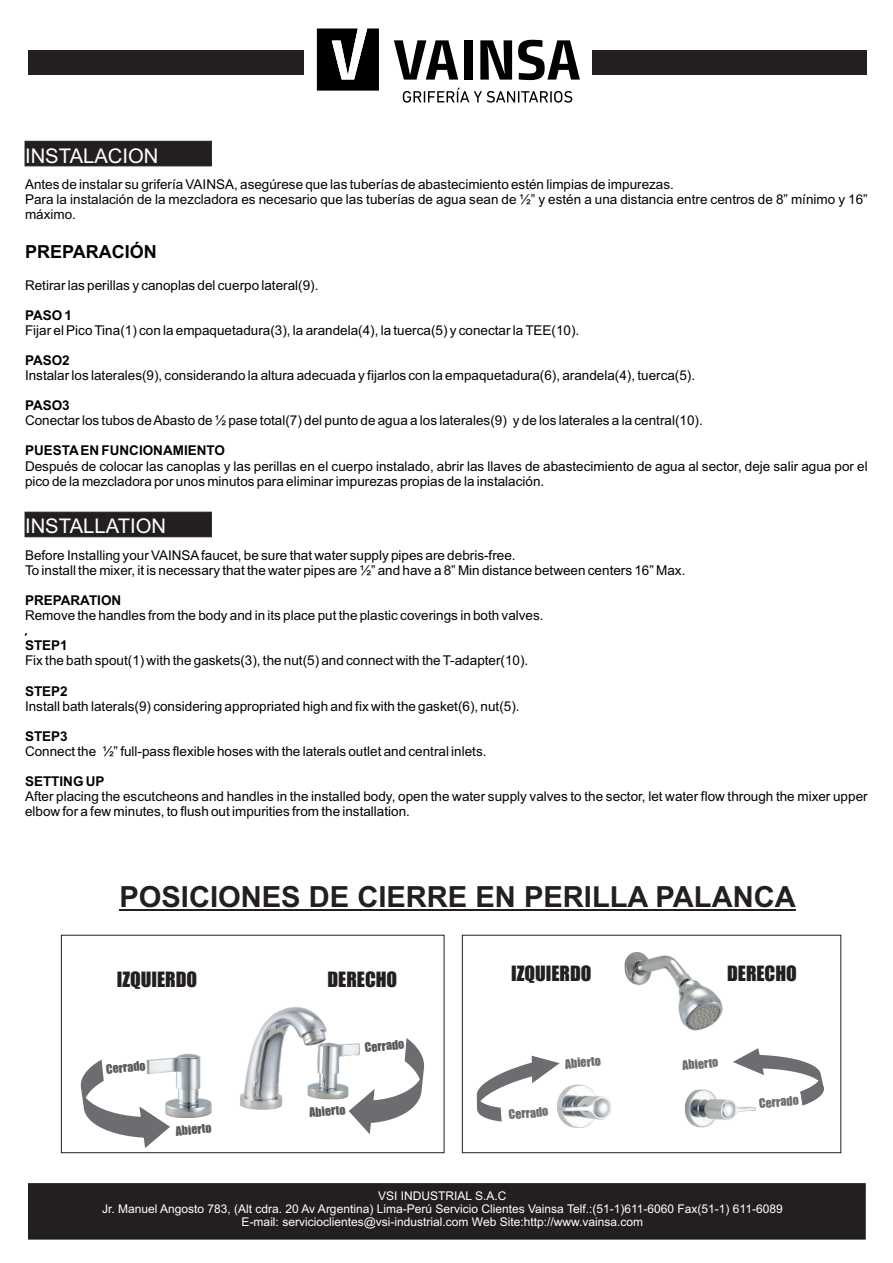
<style>
.page{position:relative;width:893px;height:1263px;background:#fff}
.page>*{position:absolute;margin:0;border:0;box-sizing:border-box;transform-origin:0 0}
.t1{font:700 29.1px "Arial";color:#231f20}
.t2{font:20.25px "Arial";color:#fff}
.t3{font:19.5px "Impact";color:#231f20}
.t4{font:700 18px "Arial";color:#010202}
.t5{font:13.5px/15.1px "Arial";color:#010202}
.t6{font:700 13.5px "Arial";color:#010202}
.t7{font:12px/13.4px "Arial";color:#fff;text-align:center}
.t8{font:12px "Impact";color:#57585a}
.t9{font:12px "Impact";color:#6c6d70}
</style>
<div class="page">
<svg style="left:25px;top:512px;width:187px;height:25px;background:#242021"></svg>
<div style="left:25px;top:141px;width:187px;height:25px;background:#231f20"></div>
<div style="left:462px;top:935px;width:379px;height:218px;border:1px solid #231f20"></div>
<div style="left:61px;top:935px;width:383px;height:218px;border:1px solid #231f20"></div>
<img style="left:161px;top:1007px;width:188px;height:110px">
<svg style="left:755px;top:1048px;width:69px;height:57px"></svg>
<svg style="left:477px;top:1056px;width:80px;height:65px"></svg>
<svg style="left:349px;top:1038px;width:75px;height:96px"></svg>
<svg style="left:81px;top:1059px;width:89px;height:89px"></svg>
<img style="left:557px;top:952px;width:198px;height:175px">
<hr style="left:119px;top:909px;width:677px;height:1px;background:#231f20">
<div style="left:28px;top:50px;width:839px;height:25px;background:#231f20"></div>
<div style="left:304px;top:14px;width:287px;height:73px;background:#fff"></div>
<svg style="left:317px;top:29px;width:62px;height:62px"></svg>
<svg style="left:394px;top:40px;width:64px;height:40px"></svg>
<div style="left:464px;top:40px;width:8px;height:40px;background:#000"></div>
<svg style="left:518px;top:40px;width:62px;height:40px"></svg>
<svg style="left:480px;top:40px;width:32px;height:40px"></svg>
<svg style="left:403px;top:88px;width:169px;height:15px"></svg>
<div style="left:28px;top:1183px;width:837px;height:56px;background:#231f20"></div>
<h2 class="t2" style="left:25px;top:148px;width:135px">INSTALACION</h2>
<p class="t5" style="left:25px;top:178px;width:844px">Antes de instalar su grifería VAINSA, asegúrese que las tuberías de abastecimiento estén limpias de impurezas.<br>Para la instalación de la mezcladora es necesario que las tuberías de agua sean de ½” y estén a una distancia entre centros de 8” mínimo y 16” máximo.</p>
<h3 class="t4" style="left:25px;top:245px;width:133px">PREPARACIÓN</h3>
<p class="t5" style="left:25px;top:278px;width:295px">Retirar las perillas y canoplas del cuerpo lateral(9).</p>
<p class="t6" style="left:25px;top:310px;width:49px">PASO 1</p>
<p class="t5" style="left:25px;top:324px;width:556px">Fijar el Pico Tina(1) con la empaquetadura(3), la arandela(4), la tuerca(5) y conectar la TEE(10).</p>
<p class="t6" style="left:25px;top:355px;width:46px">PASO2</p>
<p class="t5" style="left:25px;top:369px;width:672px">Instalar los laterales(9), considerando la altura adecuada y fijarlos con la empaquetadura(6), arandela(4), tuerca(5).</p>
<p class="t6" style="left:25px;top:400px;width:46px">PASO3</p>
<p class="t5" style="left:25px;top:414px;width:679px">Conectar los tubos de Abasto de ½ pase total(7) del punto de agua a los laterales(9) y de los laterales a la central(10).</p>
<p class="t6" style="left:25px;top:446px;width:202px">PUESTAEN FUNCIONAMIENTO</p>
<p class="t5" style="left:25px;top:459px;width:844px">Después de colocar las canoplas y las perillas en el cuerpo instalado, abrir las llaves de abastecimiento de agua al sector, deje salir agua por el pico de la mezcladora por unos minutos para eliminar impurezas propias de la instalación.</p>
<h2 class="t2" style="left:25px;top:519px;width:143px">INSTALLATION</h2>
<p class="t5" style="left:25px;top:549px;width:662px">Before Installing your VAINSAfaucet, be sure that water supply pipes are debris-free.<br>To install the mixer, it is necessary that the water pipes are ½” and have a 8” Min distance between centers 16” Max.</p>
<p class="t6" style="left:25px;top:595px;width:98px">PREPARATION</p>
<p class="t5" style="left:25px;top:609px;width:520px">Remove the handles from the body and in its place put the plastic coverings in both valves.</p>
<p class="t6" style="left:25px;top:640px;width:44px">STEP1</p>
<p class="t5" style="left:25px;top:654px;width:505px">Fix the bath spout(1) with the gaskets(3), the nut(5) and connect with the T-adapter(10).</p>
<p class="t6" style="left:25px;top:686px;width:44px">STEP2</p>
<p class="t5" style="left:25px;top:700px;width:496px">Install bath laterals(9) considering appropriated high and fix with the gasket(6), nut(5).</p>
<p class="t6" style="left:25px;top:731px;width:44px">STEP3</p>
<p class="t5" style="left:25px;top:745px;width:463px">Connect the ½” full-pass flexible hoses with the laterals outlet and central inlets.</p>
<p class="t6" style="left:25px;top:776px;width:81px">SETTING UP</p>
<p class="t5" style="left:25px;top:790px;width:844px">After placing the escutcheons and handles in the installed body, open the water supply valves to the sector, let water flow through the mixer upper elbow for a few minutes, to flush out impurities from the installation.</p>
<h1 class="t1" style="left:119px;top:885px;width:678px">POSICIONES DE CIERRE EN PERILLA PALANCA</h1>
<h3 class="t3" style="left:117px;top:971px;width:82px">IZQUIERDO</h3>
<h3 class="t3" style="left:327px;top:971px;width:71px">DERECHO</h3>
<p class="t8" style="left:106px;top:1064px;width:41px;rotate:-5deg">Cerrado</p>
<p class="t8" style="left:175px;top:1126px;width:38px;rotate:-5deg">Abierto</p>
<p class="t8" style="left:364px;top:1042px;width:41px;rotate:-5deg">Cerrado</p>
<p class="t8" style="left:309px;top:1108px;width:38px;rotate:-5deg">Abierto</p>
<h3 class="t3" style="left:511px;top:966px;width:82px">IZQUIERDO</h3>
<h3 class="t3" style="left:727px;top:966px;width:71px">DERECHO</h3>
<p class="t9" style="left:508px;top:1110px;width:41px;rotate:-5deg">Cerrado</p>
<p class="t9" style="left:565px;top:1059px;width:38px;rotate:-5deg">Abierto</p>
<p class="t9" style="left:682px;top:1060px;width:38px;rotate:-5deg">Abierto</p>
<p class="t9" style="left:759px;top:1099px;width:41px;rotate:-5deg">Cerrado</p>
<p class="t7" style="left:102px;top:1190px;width:682px">VSI INDUSTRIAL S.A.C<br>Jr. Manuel Angosto 783, (Alt cdra. 20 Av Argentina) Lima-Perú Servicio Clientes Vainsa Telf.:(51-1)611-6060 Fax(51-1) 611-6089<br>E-mail: servicioclientes@vsi-industrial.com Web Site:http://www.vainsa.com</p>
</div>
